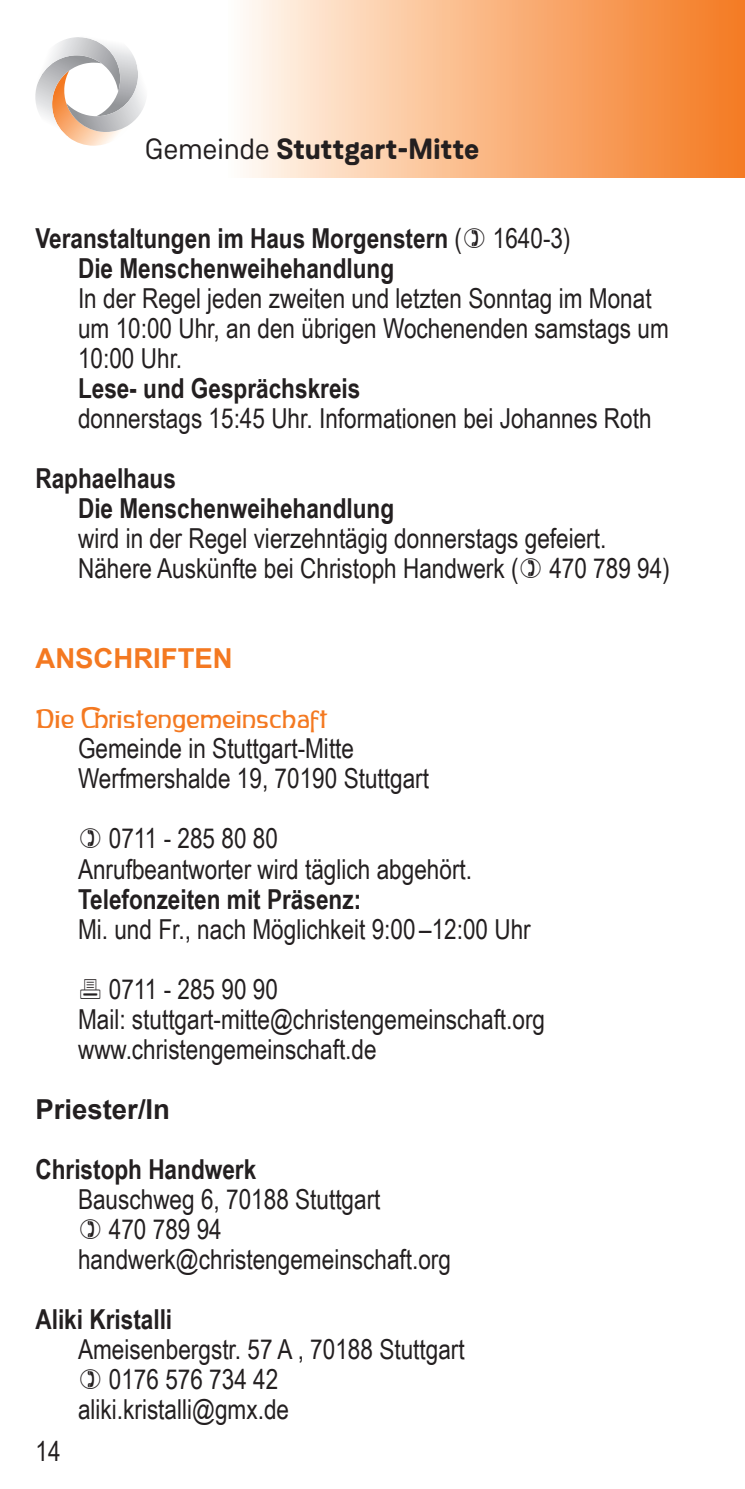
<style>
.page{position:relative;width:745px;height:1489px;background:#fff}
.page>*{position:absolute;margin:0;border:0;box-sizing:border-box;transform-origin:0 0}
.t1{font:700 29.25px "Weissenhof Grotesk";letter-spacing:.005em;color:#231f20}
.t2{font:27.5px/30px "Arial Narrow";color:#231f20}
.t3{font:700 27.5px/30px "Arial Narrow";color:#231f20}
.t4{font:27.5px "CG2210";color:#f47921}
.t5{font:700 27.5px "Arial";color:#f47921}
.t6{font:700 27.5px "Arial";color:#231f20}
.s1{font-weight:400}
</style>
<div class="page">
<svg style="left:243px;top:0;width:501px;height:177px;background:#f9b684"></svg>
<svg style="left:35px;top:37px;width:110px;height:109px"></svg>
<img style="left:66px;top:103px;width:64px;height:29px">
<p class="t1" style="left:145px;top:131px;width:335px"><span class="s1">Gemeinde</span> Stuttgart-Mitte</p>
<p class="t3" style="left:78px;top:222px;width:494px;text-indent:-43px">Veranstaltungen im Haus Morgenstern <span class="s1">( 1640-3)<br></span>Die Menschenweihehandlung</p>
<p class="t2" style="left:78px;top:282px;width:592px">In der Regel jeden zweiten und letzten Sonntag im Monat um 10:00 Uhr, an den übrigen Wochenenden samstags um<br>10:00 Uhr.</p>
<p class="t3" style="left:78px;top:372px;width:284px">Lese- und Gesprächskreis</p>
<p class="t2" style="left:78px;top:402px;width:574px">donnerstags 15:45 Uhr. Informationen bei Johannes Roth</p>
<p class="t3" style="left:78px;top:462px;width:317px;text-indent:-43px">Raphaelhaus<br>Die Menschenweihehandlung</p>
<p class="t2" style="left:78px;top:522px;width:593px">wird in der Regel vierzehntägig donnerstags gefeiert.<br>Nähere Auskünfte bei Christoph Handwerk ( 470 789 94)</p>
<p class="t5" style="left:35px;top:639px;width:199px">ANSCHRIFTEN</p>
<p class="t4" style="left:35px;top:703px;width:293px">Die ðristengemeinschaft</p>
<p class="t2" style="left:78px;top:732px;width:352px">Gemeinde in Stuttgart-Mitte<br>Werfmershalde 19, 70190 Stuttgart</p>
<p class="t2" style="left:78px;top:822px;width:395px;text-indent:31px">0711 - 285 80 80<br>Anrufbeantworter wird täglich abgehört.</p>
<p class="t3" style="left:78px;top:882px;width:284px">Telefonzeiten mit Präsenz:</p>
<p class="t2" style="left:109px;top:897px;width:423px;line-height:60px;text-indent:-31px">Mi. und Fr., nach Möglichkeit 9:00 –12:00 Uhr<br>0711 - 285 90 90</p>
<p class="t2" style="left:78px;top:1002px;width:468px">Mail: stuttgart-mitte@christengemeinschaft.org www.christengemeinschaft.de</p>
<p class="t6" style="left:35px;top:1089px;width:136px">Priester/In</p>
<p class="t3" style="left:35px;top:1152px;width:222px">Christoph Handwerk</p>
<p class="t2" style="left:78px;top:1182px;width:304px">Bauschweg 6, 70188 Stuttgart</p>
<p class="t2" style="left:109px;top:1212px;width:114px">470 789 94</p>
<p class="t2" style="left:78px;top:1242px;width:374px">handwerk@christengemeinschaft.org</p>
<p class="t3" style="left:35px;top:1302px;width:138px">Aliki Kristalli</p>
<p class="t2" style="left:78px;top:1332px;width:388px">Ameisenbergstr. 57 A , 70188 Stuttgart</p>
<p class="t2" style="left:109px;top:1362px;width:171px">0176 576 734 42</p>
<p class="t2" style="left:78px;top:1392px;width:212px">aliki.kristalli@gmx.de</p>
<p class="t2" style="left:35px;top:1434px;width:27px">14</p>
</div>
